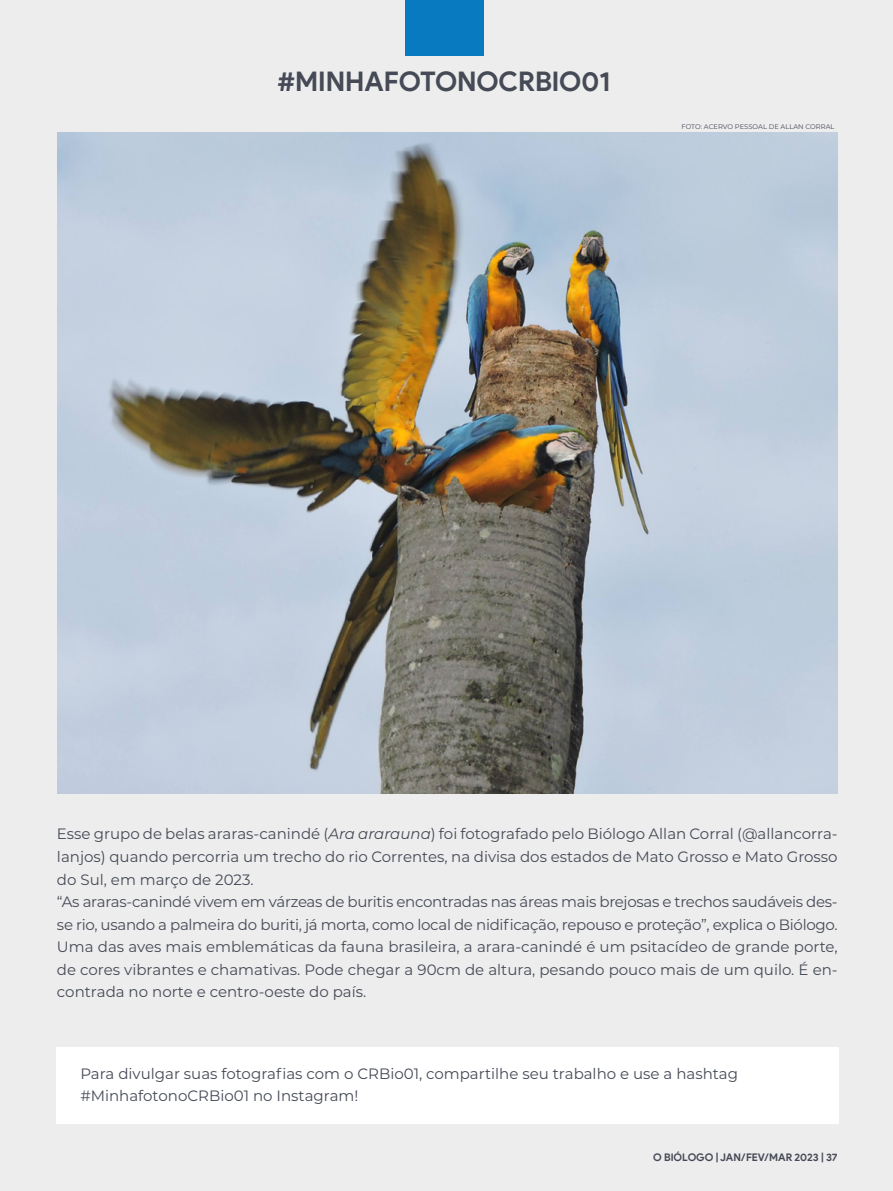
<style>
.page{position:relative;width:893px;height:1191px;background:#fff}
.page>*{position:absolute;margin:0;border:0;box-sizing:border-box;transform-origin:0 0}
.t1{font:700 27px "Product Sans";color:#454a56}
.t2{font:15px/22.5px "Montserrat";color:#454a56}
.t3{font:700 10.5px "Product Sans";color:#454a56}
.t4{font:6.75px "Montserrat";color:#454a56}
.s1{font-style:italic}
</style>
<div class="page">
<div style="left:1px;top:0;width:892px;height:1191px;background:#ededed"></div>
<div style="left:406px;top:0;width:78px;height:55px;background:#087bc0"></div>
<img style="left:57px;top:132px;width:781px;height:661px">
<div style="left:56px;top:1047px;width:782px;height:77px;background:#fff"></div>
<h1 class="t1" style="left:277px;top:65px;width:335px">#MINHAFOTONOCRBIO01</h1>
<p class="t4" style="left:681px;top:121px;width:155px">FOTO: ACERVO PESSOAL DE ALLAN CORRAL</p>
<p class="t2" style="left:57px;top:822px;width:782px">Esse grupo de belas araras-canindé (<span class="s1">Ara ararauna</span>) foi fotografado pelo Biólogo Allan Corral (@allancorra&shy;lanjos) quando percorria um trecho do rio Correntes, na divisa dos estados de Mato Grosso e Mato Grosso do Sul, em março de 2023.<br>“As araras-canindé vivem em várzeas de buritis encontradas nas áreas mais brejosas e trechos saudáveis des&shy;se rio, usando a palmeira do buriti, já morta, como local de nidificação, repouso e proteção”, explica o Biólogo.<br>Uma das aves mais emblemáticas da fauna brasileira, a arara-canindé é um psitacídeo de grande porte, de cores vibrantes e chamativas. Pode chegar a 90cm de altura, pesando pouco mais de um quilo. É en&shy;contrada no norte e centro-oeste do país.</p>
<p class="t2" style="left:80px;top:1061px;width:659px">Para divulgar suas fotografias com o CRBio01, compartilhe seu trabalho e use a hashtag #MinhafotonoCRBio01 no Instagram!</p>
<p class="t3" style="left:653px;top:1150px;width:186px">O BIÓLOGO | JAN/FEV/MAR 2023 | 37</p>
</div>
